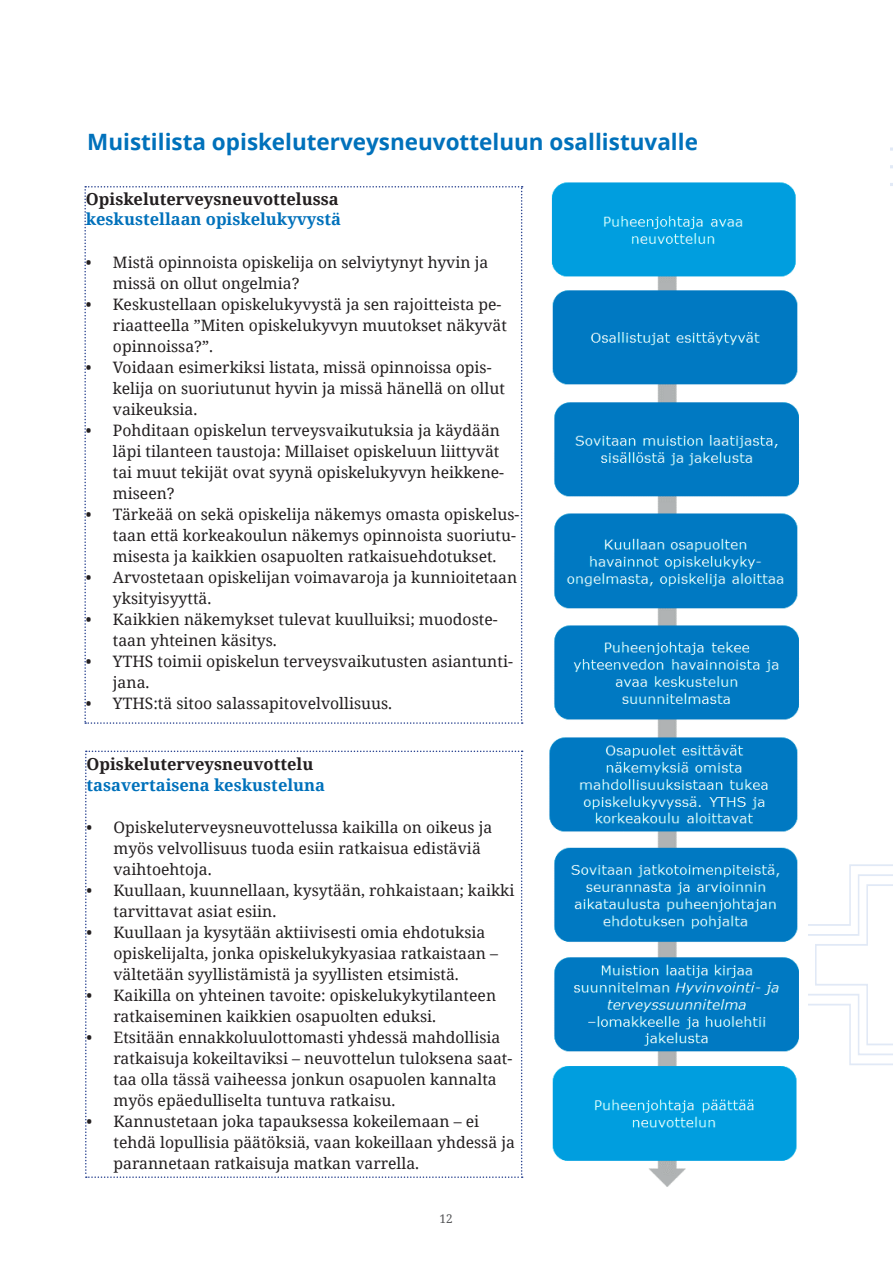
<style>
.page{position:relative;width:893px;height:1263px;background:#fff}
.page>*{position:absolute;margin:0;border:0;box-sizing:border-box;transform-origin:0 0}
.t1{font:700 22.5px "Noto Sans";color:#0071bb}
.t2{font:700 16.5px "Noto Serif";color:#0071bb}
.t3{font:700 16.5px "Noto Serif";color:#231f20}
.t4{font:15.75px/21px "Noto Serif";color:#231f20}
.t5{font:12px "Noto Serif";color:#57585a}
</style>
<div class="page">
<svg style="left:84px;top:186px;width:439px;height:538px"></svg>
<svg style="left:85px;top:750px;width:438px;height:428px"></svg>
<svg style="left:808px;top:864px;width:85px;height:201px"></svg>
<svg style="left:891px;top:147px;width:2px;height:39px"></svg>
<img style="left:549px;top:182px;width:250px;height:1005px">
<h1 class="t1" style="left:87px;top:126px;width:612px">Muistilista opiskeluterveysneuvotteluun osallistuvalle</h1>
<p class="t3" style="left:86px;top:188px;width:254px">Opiskeluterveysneuvottelussa</p>
<p class="t2" style="left:86px;top:207px;width:257px">keskustellaan opiskelukyvystä</p>
<p class="t4" style="left:113px;top:251px;width:377px;text-indent:-27px">• Mistä opinnoista opiskelija on selviytynyt hyvin ja missä on ollut ongelmia?</p>
<p class="t4" style="left:113px;top:293px;width:396px;text-indent:-27px">• Keskustellaan opiskelukyvystä ja sen rajoitteista pe&shy;riaatteella ”Miten opiskelukyvyn muutokset näkyvät opinnoissa?”.</p>
<p class="t4" style="left:113px;top:356px;width:393px;text-indent:-27px">• Voidaan esimerkiksi listata, missä opinnoissa opis&shy;kelija on suoriutunut hyvin ja missä hänellä on ollut vaikeuksia.</p>
<p class="t4" style="left:113px;top:419px;width:393px;text-indent:-27px">• Pohditaan opiskelun terveysvaikutuksia ja käydään läpi tilanteen taustoja: Millaiset opiskeluun liittyvät tai muut tekijät ovat syynä opiskelukyvyn heikkene&shy;miseen?</p>
<p class="t4" style="left:113px;top:503px;width:408px;text-indent:-27px">• Tärkeää on sekä opiskelija näkemys omasta opiskelus&shy;taan että korkeakoulun näkemys opinnoista suoriutu&shy;misesta ja kaikkien osapuolten ratkaisuehdotukset.</p>
<p class="t4" style="left:113px;top:566px;width:406px;text-indent:-27px">• Arvostetaan opiskelijan voimavaroja ja kunnioitetaan yksityisyyttä.</p>
<p class="t4" style="left:113px;top:608px;width:386px;text-indent:-27px">• Kaikkien näkemykset tulevat kuulluiksi; muodoste&shy;taan yhteinen käsitys.</p>
<p class="t4" style="left:113px;top:650px;width:401px;text-indent:-27px">• YTHS toimii opiskelun terveysvaikutusten asiantunti&shy;jana.</p>
<p class="t4" style="left:86px;top:692px;width:308px">• YTHS:tä sitoo salassapitovelvollisuus.</p>
<p class="t3" style="left:87px;top:752px;width:228px">Opiskeluterveysneuvottelu</p>
<p class="t2" style="left:87px;top:774px;width:240px">tasavertaisena keskusteluna</p>
<p class="t4" style="left:114px;top:816px;width:380px;text-indent:-27px">• Opiskeluterveysneuvottelussa kaikilla on oikeus ja myös velvollisuus tuoda esiin ratkaisua edistäviä vaihtoehtoja.</p>
<p class="t4" style="left:114px;top:879px;width:402px;text-indent:-27px">• Kuullaan, kuunnellaan, kysytään, rohkaistaan; kaikki tarvittavat asiat esiin.</p>
<p class="t4" style="left:114px;top:921px;width:386px;text-indent:-27px">• Kuullaan ja kysytään aktiivisesti omia ehdotuksia opiskelijalta, jonka opiskelukykyasiaa ratkaistaan – vältetään syyllistämistä ja syyllisten etsimistä.</p>
<p class="t4" style="left:114px;top:984px;width:384px;text-indent:-27px">• Kaikilla on yhteinen tavoite: opiskelukykytilanteen ratkaiseminen kaikkien osapuolten eduksi.</p>
<p class="t4" style="left:114px;top:1026px;width:400px;text-indent:-27px">• Etsitään ennakkoluulottomasti yhdessä mahdollisia ratkaisuja kokeiltaviksi – neuvottelun tuloksena saat&shy;taa olla tässä vaiheessa jonkun osapuolen kannalta myös epäedulliselta tuntuva ratkaisu.</p>
<p class="t4" style="left:114px;top:1110px;width:403px;text-indent:-27px">• Kannustetaan joka tapauksessa kokeilemaan – ei tehdä lopullisia päätöksiä, vaan kokeillaan yhdessä ja parannetaan ratkaisuja matkan varrella.</p>
<p class="t5" style="left:439px;top:1210px;width:15px">12</p>
</div>
